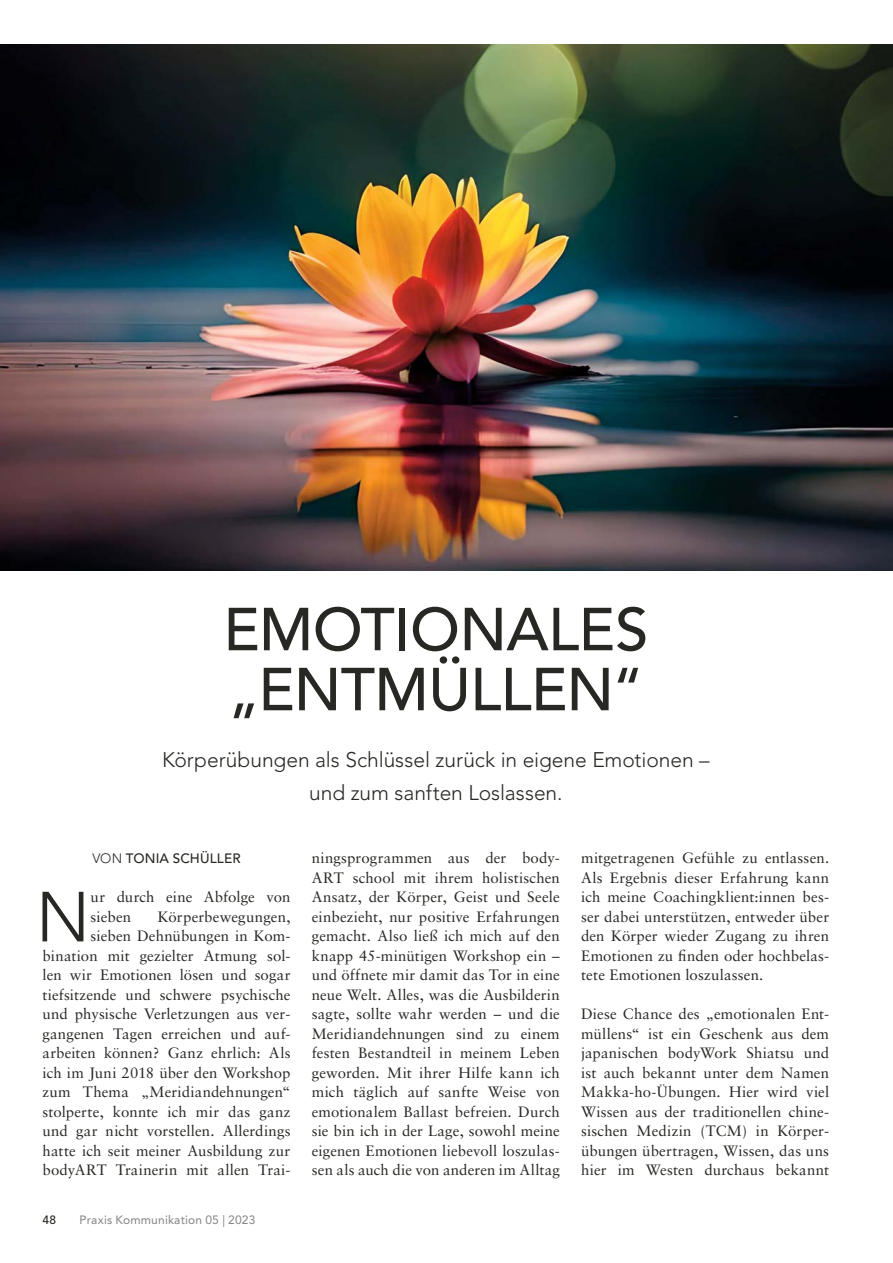
<style>
.page{position:relative;width:893px;height:1263px;background:#fff}
.page>*{position:absolute;margin:0;border:0;box-sizing:border-box;transform-origin:0 0}
.t1{font:300 70.05px "Avenir LT Std";color:#272724}
.t2{font:500 60px/60px "Avenir LT Std";letter-spacing:-.01em;color:#272724}
.t3{font:300 21px/33px "Avenir LT Std";color:#272724;text-align:center}
.t4{font:15px/19.5px "Sabon LT Std";letter-spacing:.005em;color:#272724;text-align:justify}
.t5{font:500 13.5px "Avenir LT Std";letter-spacing:.01em;color:#272724}
.t6{font:12px "Avenir LT Std";letter-spacing:.015em;color:#838282}
.t7{font:500 12px "Avenir LT Std";color:#272724}
.s1{font-weight:300}
</style>
<div class="page">
<img style="left:0;top:44px;width:893px;height:527px">
<h2 class="t2" style="left:223px;top:603px;width:427px">EMOTIONALES „ENTMÜLLEN“</h2>
<h3 class="t3" style="left:162px;top:744px;width:549px">Körperübungen als Schlüssel zurück in eigene Emotionen – und zum sanften Loslassen.</h3>
<p class="t5" style="left:92px;top:852px;width:150px"><span class="s1">VON</span> TONIA SCHÜLLER</p>
<h1 class="t1" style="left:36px;top:883px;width:56px">N</h1>
<p class="t4" style="left:91px;top:888px;width:201px">ur durch eine Abfolge von sieben</p>
<p class="t4" style="left:43px;top:908px;width:250px;text-align:right">Körperbewegungen,<br>sieben Dehnübungen in Kom&shy;bination mit gezielter Atmung sol&shy;len wir Emotionen lösen und sogar tiefsitzende und schwere psychische und physische Verletzungen aus ver&shy;gangenen Tagen erreichen und auf&shy;arbeiten können? Ganz ehrlich: Als ich im Juni 2018 über den Workshop zum Thema „Meridiandehnungen“ stolperte, konnte ich mir das ganz und gar nicht vorstellen. Allerdings hatte ich seit meiner Ausbildung zur bodyART Trainerin mit allen Trai-</p>
<p class="t7" style="left:43px;top:1213px;width:15px">48</p>
<p class="t6" style="left:80px;top:1213px;width:177px">Praxis Kommunikation 05 | 2023</p>
<p class="t4" style="left:312px;top:849px;width:250px">ningsprogrammen aus der body-ART school mit ihrem holistischen Ansatz, der Körper, Geist und Seele einbezieht, nur positive Erfahrungen gemacht. Also ließ ich mich auf den knapp 45-minütigen Workshop ein – und öffnete mir damit das Tor in eine neue Welt. Alles, was die Ausbilderin sagte, sollte wahr werden – und die Meridiandehnungen sind zu einem festen Bestandteil in meinem Leben geworden. Mit ihrer Hilfe kann ich mich täglich auf sanfte Weise von emotionalem Ballast befreien. Durch sie bin ich in der Lage, sowohl meine eigenen Emotionen liebevoll loszulas&shy;sen als auch die von anderen im Alltag</p>
<p class="t4" style="left:581px;top:849px;width:250px">mitgetragenen Gefühle zu entlassen.<br>Als Ergebnis dieser Erfahrung kann ich meine Coachingklient:innen bes&shy;ser dabei unterstützen, entweder über den Körper wieder Zugang zu ihren Emotionen zu finden oder hochbelas&shy;tete Emotionen loszulassen.</p>
<p class="t4" style="left:581px;top:1005px;width:250px">Diese Chance des „emotionalen Ent&shy;müllens“ ist ein Geschenk aus dem japanischen bodyWork Shiatsu und ist auch bekannt unter dem Namen Makka-ho-Übungen. Hier wird viel Wissen aus der traditionellen chine&shy;sischen Medizin (TCM) in Körper&shy;übungen übertragen, Wissen, das uns hier im Westen durchaus bekannt</p>
</div>
